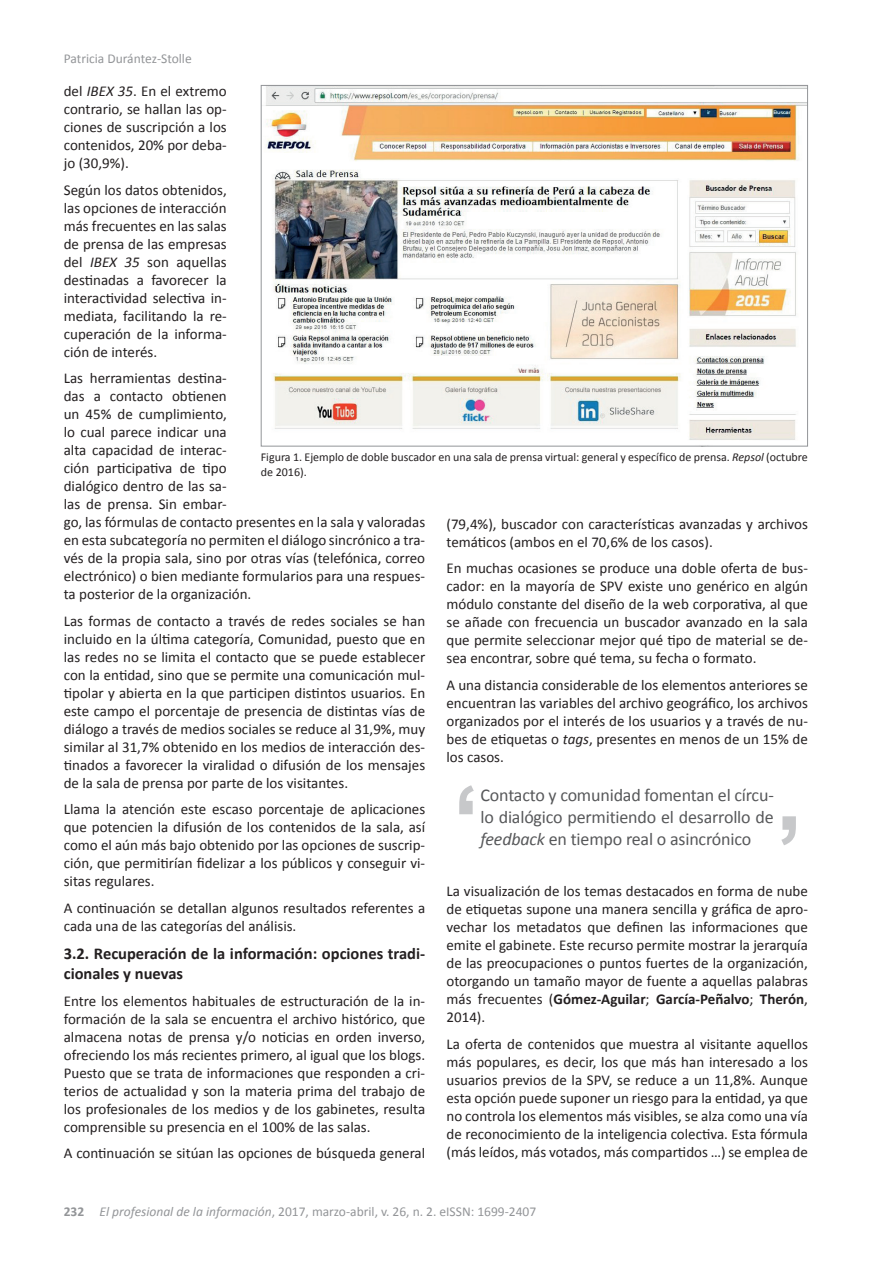
<style>
.page{position:relative;width:893px;height:1263px;background:#fff}
.page>*{position:absolute;margin:0;border:0;box-sizing:border-box;transform-origin:0 0}
.t1{font:18px/21.6px "Calibri";letter-spacing:-.01em;color:#57585a;text-align:justify}
.t2{font:700 16.5px/19.8px "Calibri";color:#231f20}
.t3{font:15px/18px "Calibri";color:#231f20;text-align:justify}
.t4{font:13.5px "Calibri";color:#939598}
.t5{font:12px/14.4px "Calibri";color:#231f20}
.s1{font-style:italic}
.s2{font-weight:700}
</style>
<div class="page">
<img style="left:264px;top:87px;width:542px;height:353px">
<svg style="left:781px;top:816px;width:15px;height:29px"></svg>
<svg style="left:459px;top:785px;width:15px;height:29px"></svg>
<p class="t4" style="left:64px;top:50px;width:129px">Patricia Durántez-Stolle</p>
<p class="t3" style="left:64px;top:82px;width:165px">del <span class="s1">IBEX 35</span>. En el extremo contrario, se hallan las op&shy;ciones de suscripción a los contenidos, 20% por deba&shy;jo (30,9%).</p>
<p class="t3" style="left:64px;top:181px;width:165px">Según los datos obtenidos, las opciones de interacción más frecuentes en las salas de prensa de las empresas del <span class="s1">IBEX 35</span> son aquellas destinadas a favorecer la interactividad selectiva in&shy;mediata, facilitando la re&shy;cuperación de la informa&shy;ción de interés.</p>
<p class="t3" style="left:64px;top:369px;width:363px;text-align:left">Las herramientas destina-<br>das a contacto obtienen<br>un 45% de cumplimiento,<br>lo cual parece indicar una<br>alta capacidad de interac-<br>ción participativa de tipo<br>dialógico dentro de las sa-<br>las de prensa. Sin embar-<br>go, las fórmulas de contacto presentes en la sala y valoradas en esta subcategoría no permiten el diálogo sincrónico a tra&shy;vés de la propia sala, sino por otras vías (telefónica, correo electrónico) o bien mediante formularios para una respues&shy;ta posterior de la organización.</p>
<p class="t3" style="left:64px;top:612px;width:363px">Las formas de contacto a través de redes sociales se han incluido en la última categoría, Comunidad, puesto que en las redes no se limita el contacto que se puede establecer con la entidad, sino que se permite una comunicación mul&shy;tipolar y abierta en la que participen distintos usuarios. En este campo el porcentaje de presencia de distintas vías de diálogo a través de medios sociales se reduce al 31,9%, muy similar al 31,7% obtenido en los medios de interacción des&shy;tinados a favorecer la viralidad o difusión de los mensajes de la sala de prensa por parte de los visitantes.</p>
<p class="t3" style="left:64px;top:800px;width:363px">Llama la atención este escaso porcentaje de aplicaciones que potencien la difusión de los contenidos de la sala, así como el aún más bajo obtenido por las opciones de suscrip&shy;ción, que permitirían fidelizar a los públicos y conseguir vi&shy;sitas regulares.</p>
<p class="t3" style="left:64px;top:899px;width:363px">A continuación se detallan algunos resultados referentes a cada una de las categorías del análisis.</p>
<p class="t2" style="left:64px;top:944px;width:363px">3.2. Recuperación de la información: opciones tradi&shy;cionales y nuevas</p>
<p class="t3" style="left:64px;top:991px;width:363px">Entre los elementos habituales de estructuración de la in&shy;formación de la sala se encuentra el archivo histórico, que almacena notas de prensa y/o noticias en orden inverso, ofreciendo los más recientes primero, al igual que los blogs.<br>Puesto que se trata de informaciones que responden a cri&shy;terios de actualidad y son la materia prima del trabajo de los profesionales de los medios y de los gabinetes, resulta comprensible su presencia en el 100% de las salas.</p>
<p class="t3" style="left:64px;top:1144px;width:363px">A continuación se sitúan las opciones de búsqueda general</p>
<p class="t5" style="left:261px;top:450px;width:549px">Figura 1. Ejemplo de doble buscador en una sala de prensa virtual: general y específico de prensa. <span class="s1">Repsol</span> (octubre de 2016).</p>
<p class="t3" style="left:446px;top:515px;width:363px">(79,4%), buscador con características avanzadas y archivos temáticos (ambos en el 70,6% de los casos).</p>
<p class="t3" style="left:446px;top:559px;width:363px">En muchas ocasiones se produce una doble oferta de bus&shy;cador: en la mayoría de SPV existe uno genérico en algún módulo constante del diseño de la web corporativa, al que se añade con frecuencia un buscador avanzado en la sala que permite seleccionar mejor qué tipo de material se de&shy;sea encontrar, sobre qué tema, su fecha o formato.</p>
<p class="t3" style="left:446px;top:676px;width:363px">A una distancia considerable de los elementos anteriores se encuentran las variables del archivo geográfico, los archivos organizados por el interés de los usuarios y a través de nu&shy;bes de etiquetas o <span class="s1">tags</span>, presentes en menos de un 15% de los casos.</p>
<p class="t1" style="left:480px;top:785px;width:295px">Contacto y comunidad fomentan el círcu&shy;lo dialógico permitiendo el desarrollo de <span class="s1">feedback</span> en tiempo real o asincrónico</p>
<p class="t3" style="left:446px;top:882px;width:363px">La visualización de los temas destacados en forma de nube de etiquetas supone una manera sencilla y gráfica de apro&shy;vechar los metadatos que definen las informaciones que emite el gabinete. Este recurso permite mostrar la jerarquía de las preocupaciones o puntos fuertes de la organización, otorgando un tamaño mayor de fuente a aquellas palabras más frecuentes (<span class="s2">Gómez-Aguilar</span>; <span class="s2">García-Peñalvo</span>; <span class="s2">Therón</span>, 2014).</p>
<p class="t3" style="left:446px;top:1035px;width:363px">La oferta de contenidos que muestra al visitante aquellos más populares, es decir, los que más han interesado a los usuarios previos de la SPV, se reduce a un 11,8%. Aunque esta opción puede suponer un riesgo para la entidad, ya que no controla los elementos más visibles, se alza como una vía de reconocimiento de la inteligencia colectiva. Esta fórmula (más leídos, más votados, más compartidos …) se emplea de</p>
<p class="t4" style="left:64px;top:1203px;width:474px"><span class="s2">232</span> <span class="s1">El profesional de la información</span>, 2017, marzo-abril, v. 26, n. 2. eISSN: 1699-2407</p>
</div>
